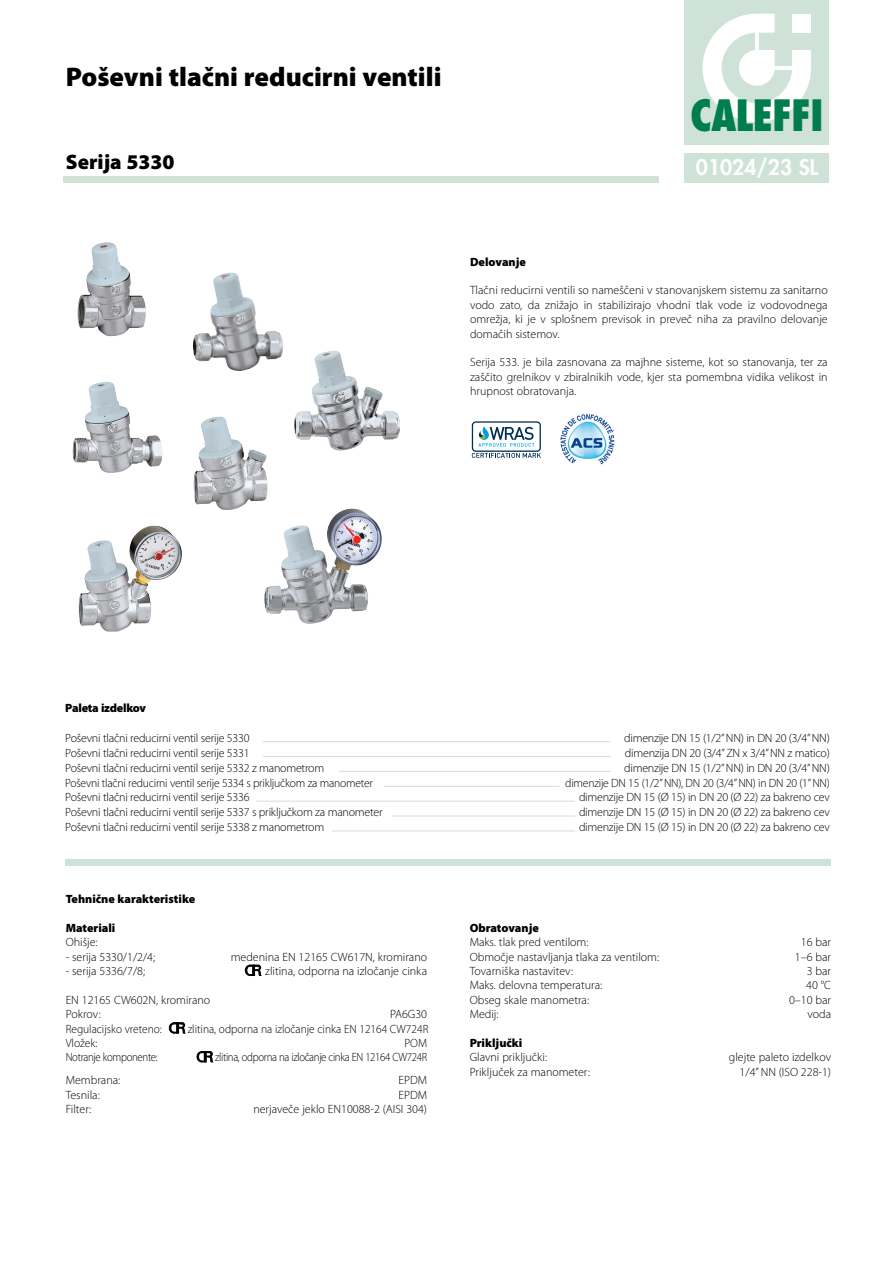
<style>
.page{position:relative;width:893px;height:1263px;background:#fff}
.page>*{position:absolute;margin:0;border:0;box-sizing:border-box;transform-origin:0 0}
.Normale{font:800 condensed 42px "Futura Std";letter-spacing:-.03em;color:#007d4e}
.Normale-2{font:900 27px "Myriad Pro";color:#000}
.Normale-3{font:900 21px "Myriad Pro";color:#000}
.Normale-4{font:800 21px "Futura Std";color:#fff}
.Normale-5{font:300 12px/14.4px "Myriad Pro";letter-spacing:-.015em;color:#000;text-align:justify}
.Normale-6{font:300 12px "Myriad Pro";letter-spacing:-.015em;color:#000;scale:.95 1}
.Normale-7{font:300 12px "Myriad Pro";letter-spacing:-.015em;color:#000;scale:.9 1}
.Normale-8{font:900 12px "Myriad Pro";color:#000}
.Normale-9{font:900 12px "Myriad Pro";letter-spacing:-.02em;color:#000}
</style>
<div class="page">
<div style="left:65px;top:859px;width:766px;height:6px;background:#cfe2d8"></div>
<svg style="left:244px;top:967px;width:18px;height:9px"></svg>
<svg style="left:245px;top:965px;width:16px;height:10px"></svg>
<svg style="left:168px;top:1024px;width:18px;height:10px"></svg>
<svg style="left:169px;top:1023px;width:16px;height:10px"></svg>
<svg style="left:196px;top:1055px;width:18px;height:8px"></svg>
<svg style="left:197px;top:1052px;width:16px;height:10px"></svg>
<hr style="left:263px;top:741px;width:348px;height:1px;background:#dadada">
<hr style="left:263px;top:756px;width:348px;height:1px;background:#dadada">
<hr style="left:339px;top:771px;width:272px;height:1px;background:#dadada">
<hr style="left:384px;top:786px;width:175px;height:1px;background:#dadada">
<hr style="left:256px;top:801px;width:319px;height:1px;background:#dadada">
<hr style="left:392px;top:816px;width:183px;height:1px;background:#dadada">
<hr style="left:332px;top:831px;width:243px;height:1px;background:#dadada">
<svg style="left:478px;top:426px;width:56px;height:21px"></svg>
<div style="left:472px;top:421px;width:69px;height:31px;border:1px solid #002e52;border-radius:3px"></div>
<svg style="left:472px;top:453px;width:69px;height:5px"></svg>
<img style="left:561px;top:414px;width:54px;height:51px">
<div style="left:685px;top:153px;width:144px;height:30px;background:#cfe2d8"></div>
<div style="left:685px;top:0;width:144px;height:145px;background:#cfe2d8"></div>
<svg style="left:703px;top:14px;width:108px;height:108px"></svg>
<hr style="left:755px;top:32px;width:4px;height:18px;background:#fff">
<hr style="left:774px;top:66px;width:18px;height:4px;background:#fff">
<img style="left:78px;top:242px;width:68px;height:95px">
<img style="left:73px;top:382px;width:89px;height:91px">
<img style="left:79px;top:525px;width:103px;height:106px">
<img style="left:194px;top:417px;width:73px;height:93px">
<img style="left:193px;top:272px;width:90px;height:99px">
<img style="left:294px;top:352px;width:32px;height:87px">
<img style="left:264px;top:509px;width:118px;height:115px">
<div style="left:64px;top:176px;width:595px;height:7px;background:#cfe2d8"></div>
<p class="Normale-2" style="left:66px;top:61px;width:377px">Poševni tlačni reducirni ventili</p>
<p class="Normale" style="left:690px;top:89px;width:135px">CALEFFI</p>
<p class="Normale-3" style="left:66px;top:150px;width:110px">Serija 5330</p>
<p class="Normale-4" style="left:696px;top:154px;width:124px">01024/23 SL</p>
<p class="Normale-8" style="left:470px;top:255px;width:57px">Delovanje</p>
<p class="Normale-5" style="left:470px;top:283px;width:359px">Tlačni reducirni ventili so nameščeni v stanovanjskem sistemu za sanitarno vodo zato, da znižajo in stabilizirajo vhodni tlak vode iz vodovodnega omrežja, ki je v splošnem previsok in preveč niha za pravilno delovanje domačih sistemov.</p>
<p class="Normale-5" style="left:470px;top:355px;width:359px">Serija 533. je bila zasnovana za majhne sisteme, kot so stanovanja, ter za zaščito grelnikov v zbiralnikih vode, kjer sta pomembna vidika velikost in hrupnost obratovanja.</p>
<p class="Normale-9" style="left:65px;top:701px;width:82px">Paleta izdelkov</p>
<p class="Normale-5" style="left:65px;top:731px;width:186px">Poševni tlačni reducirni ventil serije 5330</p>
<p class="Normale-5" style="left:624px;top:731px;width:207px">dimenzije DN 15 (1/2” NN) in DN 20 (3/4” NN)</p>
<p class="Normale-5" style="left:65px;top:746px;width:186px">Poševni tlačni reducirni ventil serije 5331</p>
<p class="Normale-5" style="left:625px;top:746px;width:206px">dimenzija DN 20 (3/4” ZN x 3/4” NN z matico)</p>
<p class="Normale-5" style="left:65px;top:761px;width:260px">Poševni tlačni reducirni ventil serije 5332 z manometrom</p>
<p class="Normale-5" style="left:624px;top:761px;width:207px">dimenzije DN 15 (1/2” NN) in DN 20 (3/4” NN)</p>
<p class="Normale-5" style="left:65px;top:775px;width:309px">Poševni tlačni reducirni ventil serije 5334 s priključkom za manometer</p>
<p class="Normale-5" style="left:565px;top:775px;width:266px">dimenzije DN 15 (1/2” NN), DN 20 (3/4” NN) in DN 20 (1” NN)</p>
<p class="Normale-5" style="left:65px;top:790px;width:186px">Poševni tlačni reducirni ventil serije 5336</p>
<p class="Normale-5" style="left:579px;top:790px;width:252px">dimenzije DN 15 (Ø 15) in DN 20 (Ø 22) za bakreno cev</p>
<p class="Normale-5" style="left:65px;top:805px;width:319px">Poševni tlačni reducirni ventil serije 5337 s priključkom za manometer</p>
<p class="Normale-5" style="left:579px;top:805px;width:252px">dimenzije DN 15 (Ø 15) in DN 20 (Ø 22) za bakreno cev</p>
<p class="Normale-5" style="left:65px;top:820px;width:260px">Poševni tlačni reducirni ventil serije 5338 z manometrom</p>
<p class="Normale-5" style="left:579px;top:820px;width:252px">dimenzije DN 15 (Ø 15) in DN 20 (Ø 22) za bakreno cev</p>
<p class="Normale-8" style="left:66px;top:892px;width:131px">Tehnične karakteristike</p>
<p class="Normale-8" style="left:66px;top:921px;width:51px">Materiali</p>
<p class="Normale-5" style="left:66px;top:935px;width:33px">Ohišje:</p>
<p class="Normale-5" style="left:66px;top:950px;width:91px">- serija 5330/1/2/4;</p>
<p class="Normale-5" style="left:231px;top:950px;width:198px">medenina EN 12165 CW617N, kromirano</p>
<p class="Normale-5" style="left:66px;top:964px;width:81px">- serija 5336/7/8;</p>
<p class="Normale-5" style="left:265px;top:964px;width:163px">zlitina, odporna na izločanje cinka</p>
<p class="Normale-5" style="left:66px;top:993px;width:146px">EN 12165 CW602N, kromirano</p>
<p class="Normale-5" style="left:66px;top:1007px;width:37px">Pokrov:</p>
<p class="Normale-5" style="left:390px;top:1007px;width:38px">PA6G30</p>
<p class="Normale-6" style="left:66px;top:1022px;width:103px">Regulacijsko vreteno:</p>
<p class="Normale-6" style="left:188px;top:1022px;width:255px">zlitina, odporna na izločanje cinka EN 12164 CW724R</p>
<p class="Normale-5" style="left:66px;top:1036px;width:33px">Vložek:</p>
<p class="Normale-5" style="left:404px;top:1036px;width:24px">POM</p>
<p class="Normale-7" style="left:66px;top:1051px;width:104px">Notranje komponente:</p>
<p class="Normale-7" style="left:215px;top:1051px;width:237px">zlitina, odporna na izločanje cinka EN 12164 CW724R</p>
<p class="Normale-5" style="left:66px;top:1073px;width:56px">Membrana:</p>
<p class="Normale-5" style="left:398px;top:1073px;width:30px">EPDM</p>
<p class="Normale-5" style="left:66px;top:1088px;width:36px">Tesnila:</p>
<p class="Normale-5" style="left:398px;top:1088px;width:30px">EPDM</p>
<p class="Normale-5" style="left:66px;top:1102px;width:27px">Filter:</p>
<p class="Normale-5" style="left:253px;top:1102px;width:175px">nerjaveče jeklo EN10088-2 (AISI 304)</p>
<p class="Normale-8" style="left:470px;top:921px;width:71px">Obratovanje</p>
<p class="Normale-5" style="left:470px;top:935px;width:120px">Maks. tlak pred ventilom:</p>
<p class="Normale-5" style="left:801px;top:935px;width:32px">16 bar</p>
<p class="Normale-5" style="left:470px;top:950px;width:191px">Območje nastavljanja tlaka za ventilom:</p>
<p class="Normale-5" style="left:795px;top:950px;width:38px">1–6 bar</p>
<p class="Normale-5" style="left:470px;top:964px;width:105px">Tovarniška nastavitev:</p>
<p class="Normale-5" style="left:807px;top:964px;width:26px">3 bar</p>
<p class="Normale-5" style="left:470px;top:978px;width:134px">Maks. delovna temperatura:</p>
<p class="Normale-5" style="left:806px;top:978px;width:26px">40 °C</p>
<p class="Normale-5" style="left:470px;top:993px;width:121px">Obseg skale manometra:</p>
<p class="Normale-5" style="left:789px;top:993px;width:44px">0–10 bar</p>
<p class="Normale-5" style="left:470px;top:1007px;width:30px">Medij:</p>
<p class="Normale-5" style="left:807px;top:1007px;width:25px">voda</p>
<p class="Normale-8" style="left:470px;top:1036px;width:54px">Priključki</p>
<p class="Normale-5" style="left:470px;top:1050px;width:79px">Glavni priključki:</p>
<p class="Normale-5" style="left:729px;top:1050px;width:104px">glejte paleto izdelkov</p>
<p class="Normale-5" style="left:470px;top:1065px;width:122px">Priključek za manometer:</p>
<p class="Normale-5" style="left:740px;top:1065px;width:93px">1/4” NN (ISO 228-1)</p>
</div>
